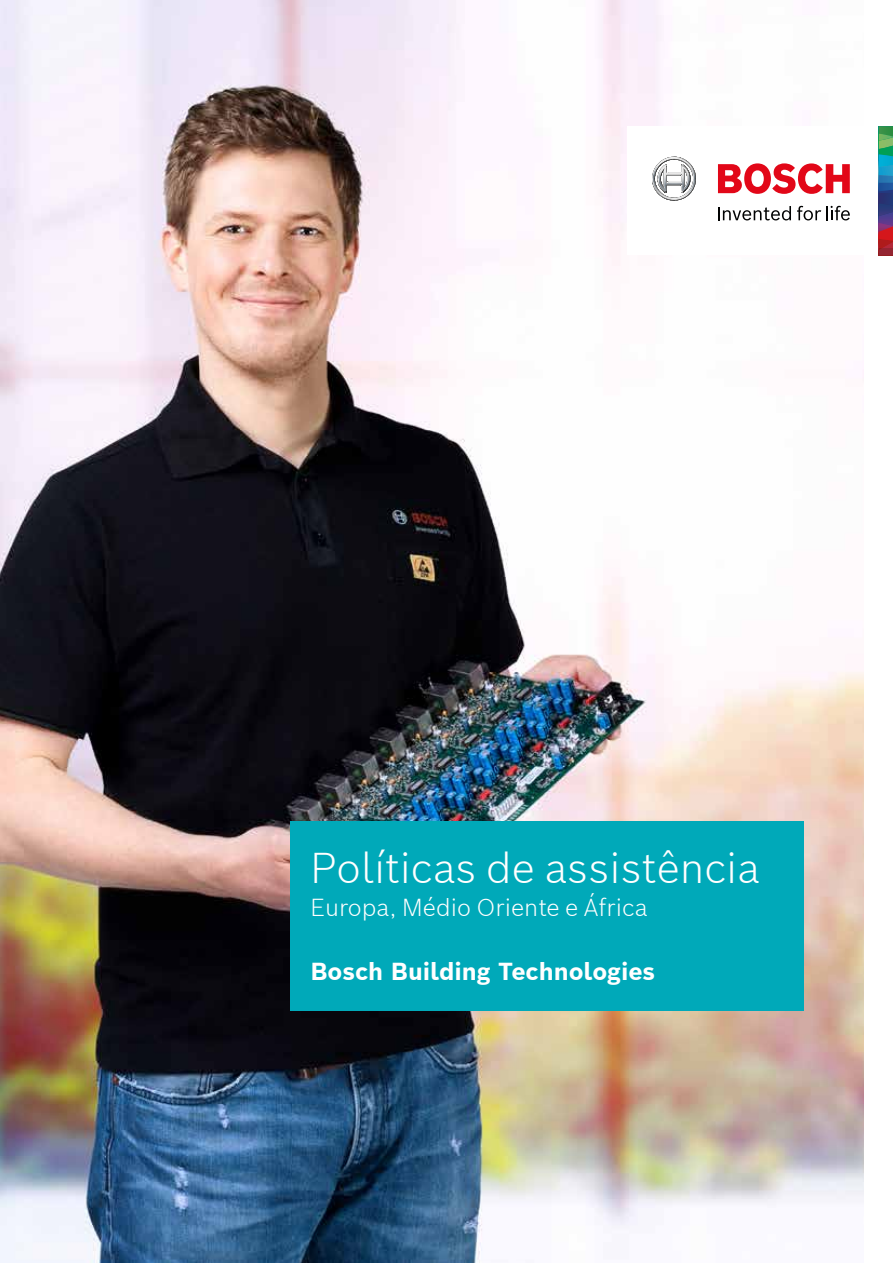
<style>
.page{position:relative;width:893px;height:1263px;background:#fff}
.page>*{position:absolute;margin:0;border:0;box-sizing:border-box;transform-origin:0 0}
.t1{font:300 42px "Bosch Sans";color:#fff}
.t2{font:300 24px "Bosch Sans";color:#fff}
.t3{font:700 24px "Bosch Sans";color:#fff}
</style>
<div class="page">
<img style="left:0;top:0;width:864px;height:1263px">
<div style="left:628px;top:126px;width:265px;height:129px;background:#fff"></div>
<svg style="left:879px;top:126px;width:14px;height:129px;background:#4d6174"></svg>
<svg style="left:652px;top:157px;width:44px;height:44px"></svg>
<svg style="left:718px;top:206px;width:73px;height:14px"></svg>
<svg style="left:797px;top:206px;width:53px;height:14px"></svg>
<svg style="left:718px;top:163px;width:132px;height:31px"></svg>
<div style="left:290px;top:821px;width:514px;height:189px;background:#00a9b9"></div>
<h1 class="t1" style="left:310px;top:840px;width:451px">Políticas de assistência</h1>
<p class="t2" style="left:310px;top:891px;width:339px">Europa, Médio Oriente e África</p>
<p class="t3" style="left:310px;top:955px;width:346px">Bosch Building Technologies</p>
</div>
